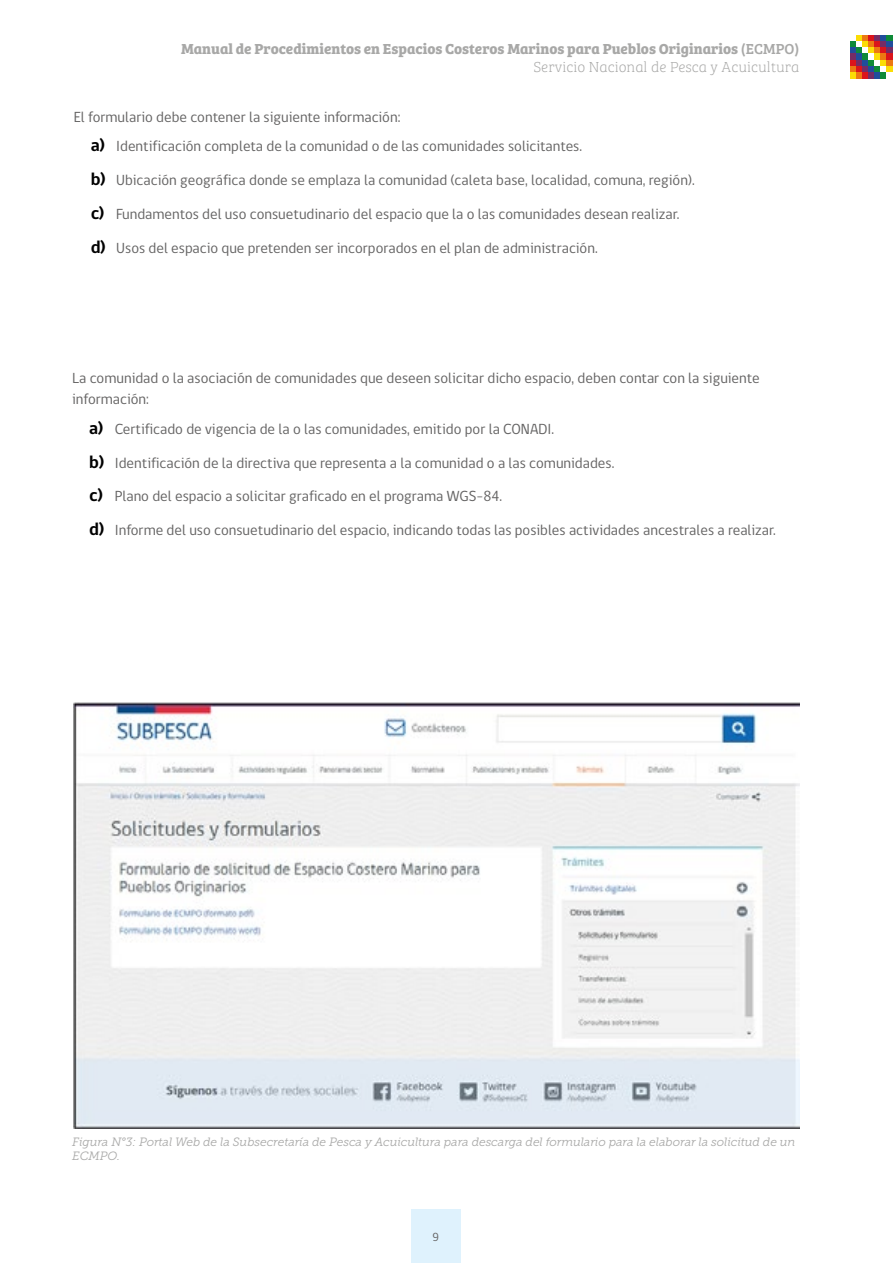
<style>
.page{position:relative;width:893px;height:1263px;background:#fff}
.page>*{position:absolute;margin:0;border:0;box-sizing:border-box;transform-origin:0 0}
.t1{font:15px/29.5px "gob CL";color:#646363}
.t2{font:700 15px "Bree Serif";color:#a8a8a7}
.t3{font:15px "Bree Serif Th";color:#a8a8a7}
.t4{font:italic 12px/14.4px "Museo Slab 300";letter-spacing:-.005em;color:#a8a8a7}
.t5{font:12px "gob CL";color:#646363}
.s1{font-weight:400}
.s2{font-weight:700;font-size:18px;color:#000}
</style>
<div class="page">
<div style="left:411px;top:1210px;width:50px;height:53px;background:#dff2fd"></div>
<svg style="left:850px;top:36px;width:43px;height:42px;background:#a07c58"></svg>
<img style="left:73px;top:702px;width:726px;height:426px">
<p class="t2" style="left:181px;top:37px;width:620px">Manual de Procedimientos en Espacios Costeros Marinos para Pueblos Originarios <span class="s1">(ECMPO)</span></p>
<p class="t3" style="left:533px;top:57px;width:268px">Servicio Nacional de Pesca y Acuicultura</p>
<p class="t1" style="left:91px;top:102px;width:493px;text-indent:-17px">El formulario debe contener la siguiente información:<br><span class="s2">a)</span> Identificación completa de la comunidad o de las comunidades solicitantes.</p>
<p class="t1" style="left:91px;top:166px;width:605px"><span class="s2">b)</span> Ubicación geográfica donde se emplaza la comunidad (caleta base, localidad, comuna, región).</p>
<p class="t1" style="left:91px;top:199px;width:590px"><span class="s2">c)</span> Fundamentos del uso consuetudinario del espacio que la o las comunidades desean realizar.</p>
<p class="t1" style="left:91px;top:233px;width:508px"><span class="s2">d)</span> Usos del espacio que pretenden ser incorporados en el plan de administración.</p>
<p class="t1" style="left:72px;top:368px;width:689px;line-height:21px">La comunidad o la asociación de comunidades que deseen solicitar dicho espacio, deben contar con la siguiente información:</p>
<p class="t1" style="left:89px;top:414px;width:466px"><span class="s2">a)</span> Certificado de vigencia de la o las comunidades, emitido por la CONADI.</p>
<p class="t1" style="left:89px;top:448px;width:527px"><span class="s2">b)</span> Identificación de la directiva que representa a la comunidad o a las comunidades.</p>
<p class="t1" style="left:89px;top:482px;width:414px"><span class="s2">c)</span> Plano del espacio a solicitar graficado en el programa WGS-84.</p>
<p class="t1" style="left:89px;top:516px;width:688px"><span class="s2">d)</span> Informe del uso consuetudinario del espacio, indicando todas las posibles actividades ancestrales a realizar.</p>
<p class="t4" style="left:72px;top:1135px;width:725px">Figura N°3: Portal Web de la Subsecretaría de Pesca y Acuicultura para descarga del formulario para la elaborar la solicitud de un<br>ECMPO.</p>
<p class="t5" style="left:433px;top:1229px;width:8px">9</p>
</div>
